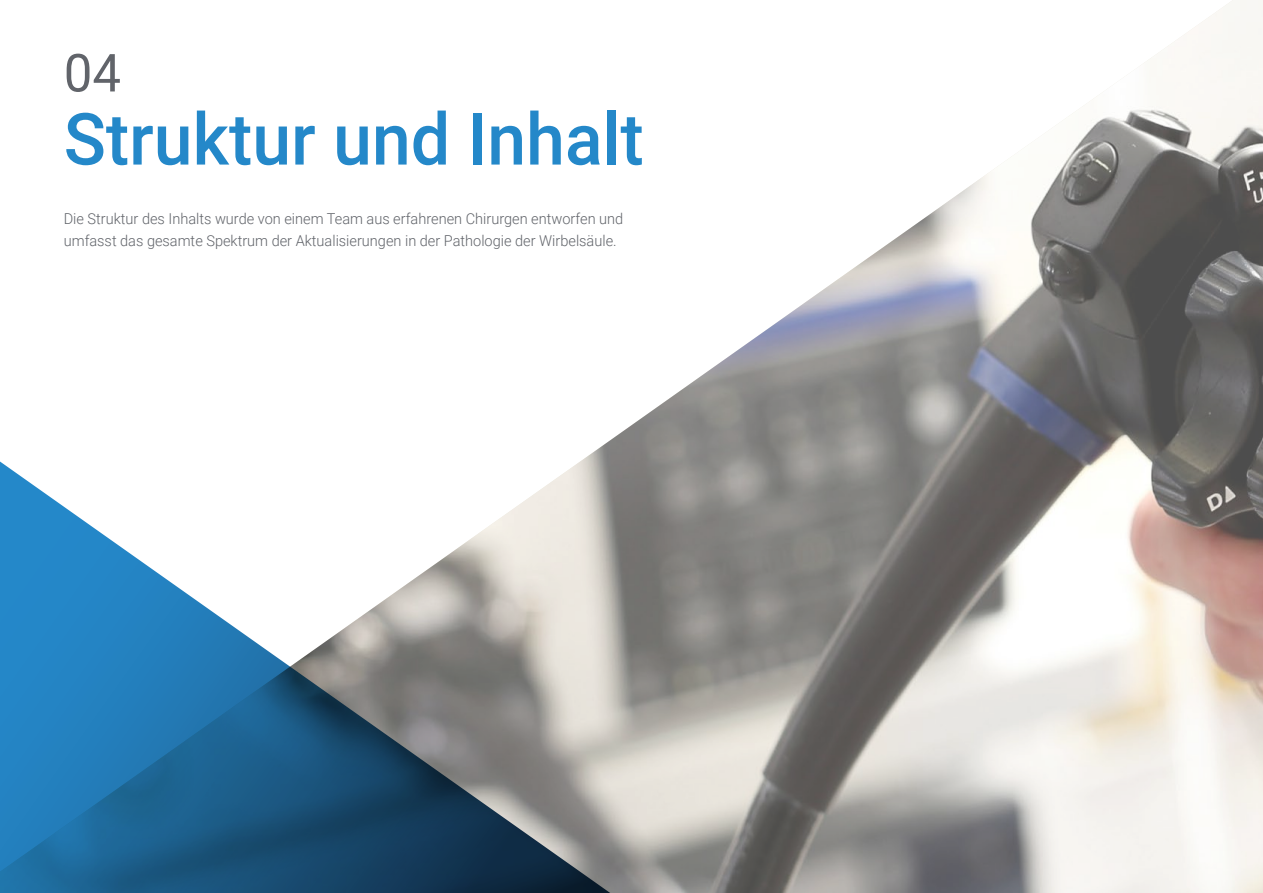
<style>
.page{position:relative;width:1263px;height:893px;background:#fff}
.page>*{position:absolute;margin:0;border:0;box-sizing:border-box;transform-origin:0 0}
.t1{font:500 72px "Roboto";color:#2488c9}
.t2{font:52.5px "Roboto";color:#61646a}
.t3{font:300 15px/22.5px "Roboto";color:#61646a}
</style>
<div class="page">
<img style="left:602px;top:0;width:661px;height:893px">
<svg style="left:0;top:446px;width:640px;height:447px"></svg>
<h2 class="t2" style="left:64px;top:36px;width:59px">04</h2>
<h1 class="t1" style="left:64px;top:89px;width:581px">Struktur und Inhalt</h1>
<p class="t3" style="left:64px;top:207px;width:561px">Die Struktur des Inhalts wurde von einem Team aus erfahrenen Chirurgen entworfen und umfasst das gesamte Spektrum der Aktualisierungen in der Pathologie der Wirbelsäule.</p>
</div>
